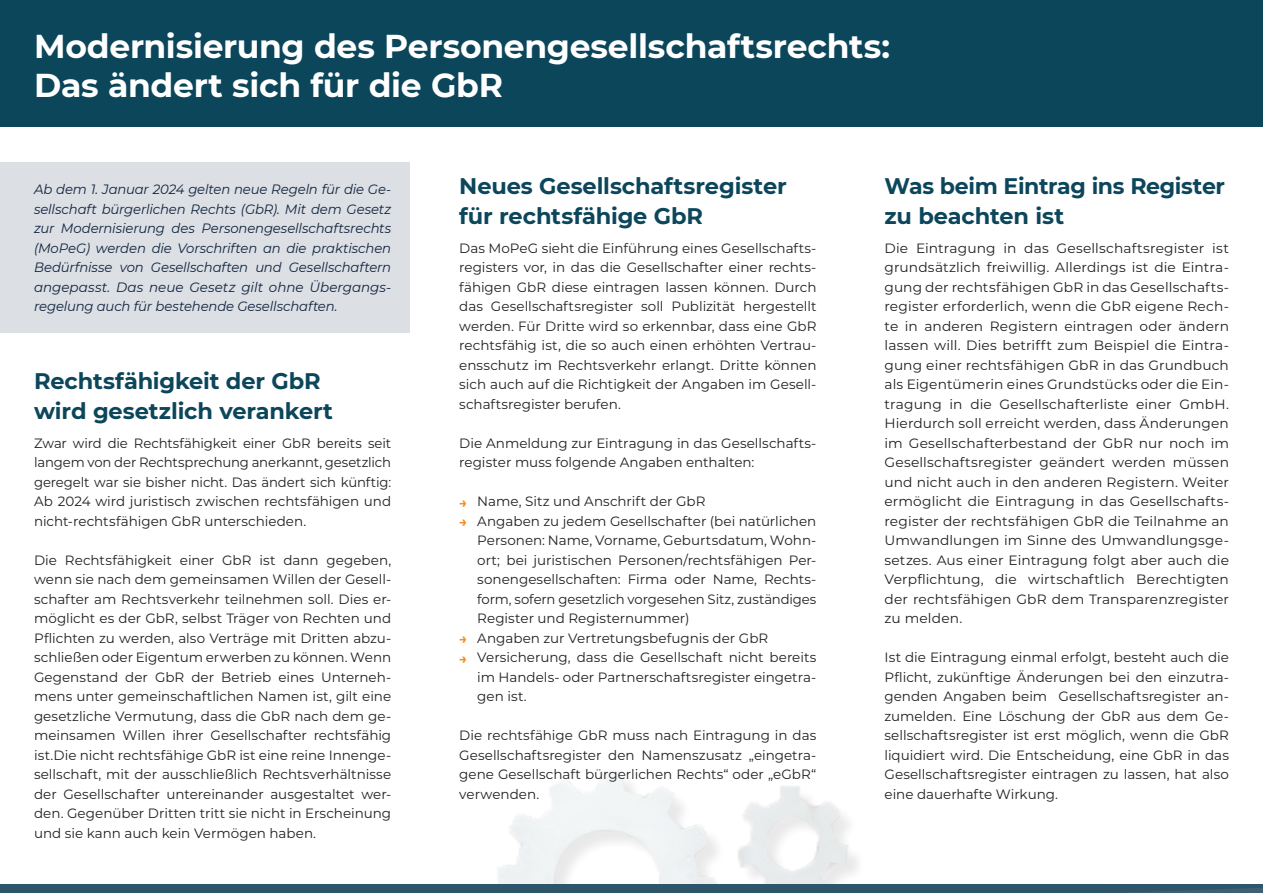
<style>
.page{position:relative;width:1263px;height:893px;background:#fff}
.page>*{position:absolute;margin:0;border:0;box-sizing:border-box;transform-origin:0 0}
.t1{font:700 33px/39px "Montserrat";letter-spacing:-.01em;color:#fff}
.t2{font:700 22.5px/30px "Montserrat";letter-spacing:-.005em;color:#0c465b}
.t3{font:13.5px/19.5px "Montserrat";color:#231f20;text-align:justify}
.t4{font:italic 13.5px/19.5px "Montserrat";letter-spacing:-.01em;color:#11243e;text-align:justify}
.s1{font-weight:700;color:#f68b1f}
</style>
<div class="page">
<div style="left:0;top:0;width:1263px;height:126px;background:#0c465b"></div>
<div style="left:0;top:163px;width:409px;height:170px;background:#dcdfe4"></div>
<div style="left:0;top:884px;width:1263px;height:9px;background:#2e566b"></div>
<svg style="left:1132px;top:888px;width:131px;height:5px"></svg>
<h1 class="t1" style="left:34px;top:25px;width:858px">Modernisierung des Personengesellschaftsrechts:<br>Das ändert sich für die GbR</h1>
<p class="t4" style="left:34px;top:179px;width:359px">Ab dem 1. Januar 2024 gelten neue Regeln für die Ge&shy;sellschaft bürgerlichen Rechts (GbR). Mit dem Gesetz zur Modernisierung des Personengesellschaftsrechts (MoPeG) werden die Vorschriften an die praktischen Bedürfnisse von Gesellschaften und Gesellschaftern angepasst. Das neue Gesetz gilt ohne Übergangs&shy;regelung auch für bestehende Gesellschaften.</p>
<h2 class="t2" style="left:34px;top:365px;width:300px">Rechtsfähigkeit der GbR wird gesetzlich verankert</h2>
<p class="t3" style="left:34px;top:433px;width:359px">Zwar wird die Rechtsfähigkeit einer GbR bereits seit langem von der Rechtsprechung anerkannt, gesetzlich geregelt war sie bisher nicht. Das ändert sich künftig:<br>Ab 2024 wird juristisch zwischen rechtsfähigen und nicht-rechtsfähigen GbR unterschieden.</p>
<p class="t3" style="left:34px;top:550px;width:359px;text-align:left">Die Rechtsfähigkeit einer GbR ist dann gegeben, wenn sie nach dem gemeinsamen Willen der Gesell&shy;schafter am Rechtsverkehr teilnehmen soll. Dies er&shy;möglicht es der GbR, selbst Träger von Rechten und Pflichten zu werden, also Verträge mit Dritten abzu&shy;schließen oder Eigentum erwerben zu können. Wenn Gegenstand der GbR der Betrieb eines Unterneh&shy;mens unter gemeinschaftlichen Namen ist, gilt eine gesetzliche Vermutung, dass die GbR nach dem ge&shy;meinsamen Willen ihrer Gesellschafter rechtsfähig ist.Die nicht rechtsfähige GbR ist eine reine Innenge&shy;sellschaft, mit der ausschließlich Rechtsverhältnisse der Gesellschafter untereinander ausgestaltet wer&shy;den. Gegenüber Dritten tritt sie nicht in Erscheinung und sie kann auch kein Vermögen haben.</p>
<h2 class="t2" style="left:459px;top:170px;width:329px">Neues Gesellschaftsregister für rechtsfähige GbR</h2>
<p class="t3" style="left:459px;top:238px;width:359px">Das MoPeG sieht die Einführung eines Gesellschafts&shy;registers vor, in das die Gesellschafter einer rechts&shy;fähigen GbR diese eintragen lassen können. Durch das Gesellschaftsregister soll Publizität hergestellt werden. Für Dritte wird so erkennbar, dass eine GbR rechtsfähig ist, die so auch einen erhöhten Vertrau&shy;ensschutz im Rechtsverkehr erlangt. Dritte können sich auch auf die Richtigkeit der Angaben im Gesell&shy;schaftsregister berufen.</p>
<p class="t3" style="left:459px;top:433px;width:359px">Die Anmeldung zur Eintragung in das Gesellschafts&shy;register muss folgende Angaben enthalten:</p>
<p class="t3" style="left:459px;top:491px;width:248px"><span class="s1">→</span> Name, Sitz und Anschrift der GbR</p>
<p class="t3" style="left:477px;top:511px;width:341px;text-indent:-18px"><span class="s1">→</span> Angaben zu jedem Gesellschafter (bei natürlichen Personen: Name, Vorname, Geburtsdatum, Wohn&shy;ort; bei juristischen Personen/rechtsfähigen Per&shy;sonengesellschaften: Firma oder Name, Rechts&shy;form, sofern gesetzlich vorgesehen Sitz, zuständiges Register und Registernummer)</p>
<p class="t3" style="left:459px;top:628px;width:311px"><span class="s1">→</span> Angaben zur Vertretungsbefugnis der GbR</p>
<p class="t3" style="left:477px;top:647px;width:341px;text-indent:-18px"><span class="s1">→</span> Versicherung, dass die Gesellschaft nicht bereits im Handels- oder Partnerschaftsregister eingetra&shy;gen ist.</p>
<p class="t3" style="left:459px;top:725px;width:359px">Die rechtsfähige GbR muss nach Eintragung in das Gesellschaftsregister den Namenszusatz „eingetra&shy;gene Gesellschaft bürgerlichen Rechts“ oder „eGbR“ verwenden.</p>
<h2 class="t2" style="left:884px;top:170px;width:342px">Was beim Eintrag ins Register zu beachten ist</h2>
<p class="t3" style="left:884px;top:238px;width:346px">Die Eintragung in das Gesellschaftsregister ist grundsätzlich freiwillig. Allerdings ist die Eintra&shy;gung der rechtsfähigen GbR in das Gesellschafts&shy;register erforderlich, wenn die GbR eigene Rech&shy;te in anderen Registern eintragen oder ändern lassen will. Dies betrifft zum Beispiel die Eintra&shy;gung einer rechtsfähigen GbR in das Grundbuch als Eigentümerin eines Grundstücks oder die Ein&shy;tragung in die Gesellschafterliste einer GmbH.<br>Hierdurch soll erreicht werden, dass Änderungen im Gesellschafterbestand der GbR nur noch im Gesellschaftsregister geändert werden müssen und nicht auch in den anderen Registern. Weiter ermöglicht die Eintragung in das Gesellschafts&shy;register der rechtsfähigen GbR die Teilnahme an Umwandlungen im Sinne des Umwandlungsge&shy;setzes. Aus einer Eintragung folgt aber auch die Verpflichtung, die wirtschaftlich Berechtigten der rechtsfähigen GbR dem Transparenzregister zu melden.</p>
<p class="t3" style="left:884px;top:647px;width:346px">Ist die Eintragung einmal erfolgt, besteht auch die Pflicht, zukünftige Änderungen bei den einzutra&shy;genden Angaben beim Gesellschaftsregister an&shy;zumelden. Eine Löschung der GbR aus dem Ge&shy;sellschaftsregister ist erst möglich, wenn die GbR liquidiert wird. Die Entscheidung, eine GbR in das Gesellschaftsregister eintragen zu lassen, hat also eine dauerhafte Wirkung.</p>
</div>
